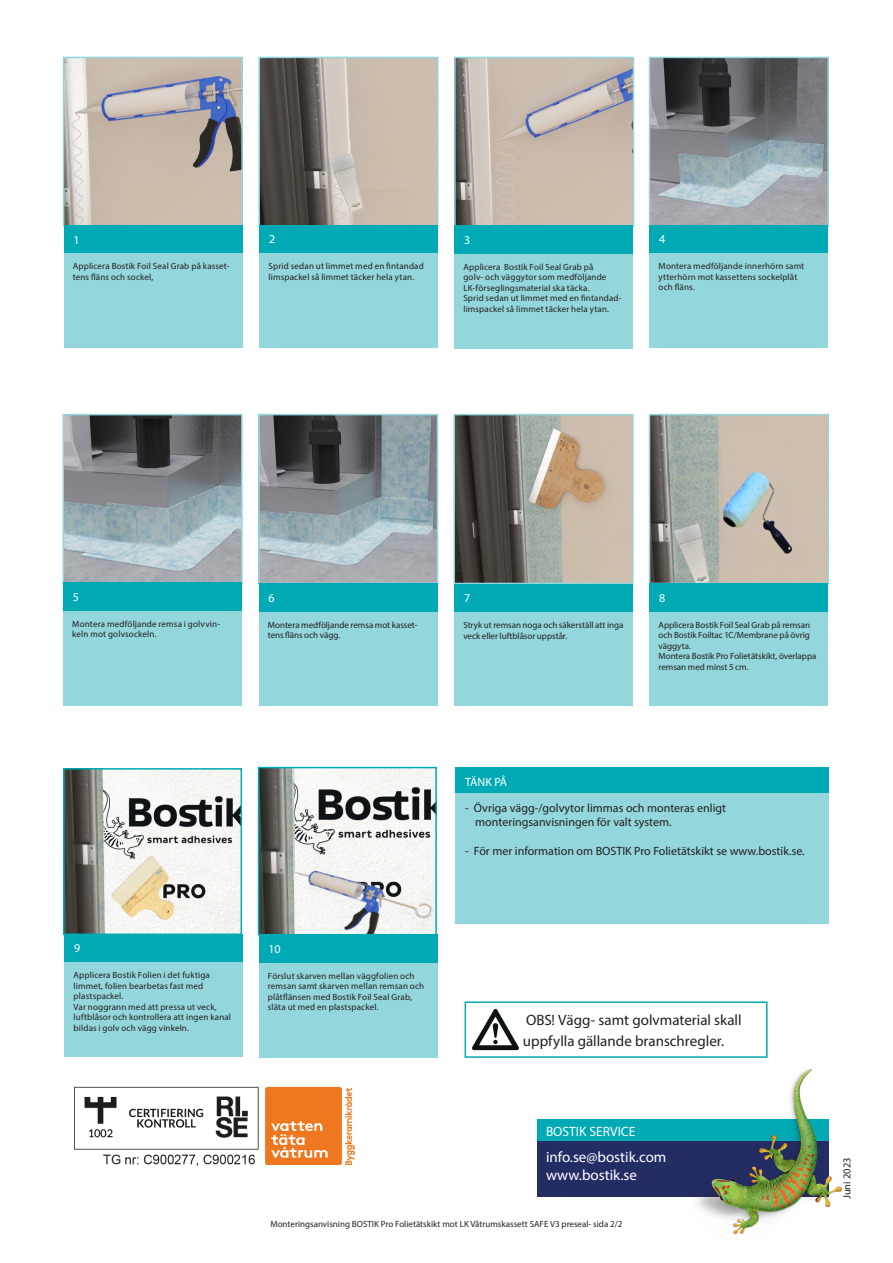
<style>
.page{position:relative;width:893px;height:1263px;background:#fff}
.page>*{position:absolute;margin:0;border:0;box-sizing:border-box;transform-origin:0 0}
.bildtext_6_7{font:15px "Myriad Pro";color:#231f20}
.NB_Body_Copy{font:15px "Myriad Pro";color:#fff}
.NB_Body_Copy-2{font:13.5px "Myriad Pro";color:#fff}
.t1{font:12px "Myriad Pro";color:#231f20}
.t2{font:12px "Myriad Pro";color:#fff}
.t3{font:10.5px "Myriad Pro";color:#231f20}
.bildtext_6_7-2{font:9px/10.5px "Myriad Pro";letter-spacing:.015em;color:#231f20}
.bildtext_6_7-3{font:9px/10.5px "Myriad Pro";letter-spacing:-.005em;color:#231f20}
</style>
<div class="page">
<svg style="left:472px;top:1009px;width:47px;height:41px"></svg>
<div style="left:465px;top:1001px;width:302px;height:57px;border:2px solid #00aab5"></div>
<img style="left:74px;top:1086px;width:281px;height:81px">
<div style="left:537px;top:1119px;width:292px;height:22px;background:#00aab5"></div>
<div style="left:537px;top:1141px;width:292px;height:55px;background:#242c64"></div>
<img style="left:692px;top:1069px;width:150px;height:166px">
<div style="left:455px;top:767px;width:374px;height:26px;background:#00aab5"></div>
<div style="left:455px;top:793px;width:374px;height:130px;background:#93d6dc"></div>
<img style="left:66px;top:417px;width:174px;height:164px">
<div style="left:63px;top:414px;width:180px;height:170px;border:2px solid #93d6dc"></div>
<img style="left:261px;top:417px;width:174px;height:164px">
<div style="left:258px;top:414px;width:180px;height:170px;border:2px solid #93d6dc"></div>
<div style="left:63px;top:582px;width:179px;height:29px;background:#00aab5"></div>
<div style="left:63px;top:611px;width:179px;height:94px;background:#93d6dc"></div>
<div style="left:259px;top:583px;width:178px;height:29px;background:#00aab5"></div>
<div style="left:259px;top:612px;width:178px;height:94px;background:#93d6dc"></div>
<img style="left:66px;top:771px;width:173px;height:161px">
<img style="left:86px;top:782px;width:153px;height:120px">
<img style="left:71px;top:813px;width:152px;height:119px">
<div style="left:63px;top:768px;width:179px;height:167px;border:2px solid #00aab5"></div>
<img style="left:261px;top:770px;width:173px;height:162px">
<img style="left:272px;top:773px;width:162px;height:129px">
<svg style="left:292px;top:770px;width:3px;height:78px"></svg>
<img style="left:280px;top:848px;width:154px;height:84px">
<div style="left:258px;top:767px;width:179px;height:168px;border:2px solid #00aab5"></div>
<img style="left:66px;top:60px;width:174px;height:164px">
<div style="left:63px;top:57px;width:180px;height:170px;border:2px solid #93d6dc"></div>
<img style="left:261px;top:60px;width:174px;height:164px">
<div style="left:258px;top:57px;width:180px;height:170px;border:2px solid #93d6dc"></div>
<img style="left:457px;top:60px;width:174px;height:164px">
<div style="left:454px;top:57px;width:180px;height:170px;border:2px solid #93d6dc"></div>
<img style="left:652px;top:60px;width:174px;height:164px">
<div style="left:649px;top:57px;width:180px;height:170px;border:2px solid #93d6dc"></div>
<div style="left:64px;top:225px;width:178px;height:29px;background:#00aab5"></div>
<div style="left:64px;top:254px;width:178px;height:94px;background:#93d6dc"></div>
<div style="left:260px;top:225px;width:178px;height:29px;background:#00aab5"></div>
<div style="left:260px;top:254px;width:178px;height:94px;background:#93d6dc"></div>
<div style="left:454px;top:225px;width:179px;height:29px;background:#00aab5"></div>
<div style="left:454px;top:254px;width:179px;height:94px;background:#93d6dc"></div>
<div style="left:649px;top:225px;width:179px;height:29px;background:#00aab5"></div>
<div style="left:649px;top:254px;width:179px;height:94px;background:#93d6dc"></div>
<img style="left:652px;top:417px;width:174px;height:164px">
<div style="left:649px;top:414px;width:180px;height:170px;border:2px solid #93d6dc"></div>
<img style="left:456px;top:417px;width:175px;height:164px">
<div style="left:453px;top:414px;width:181px;height:170px;border:2px solid #93d6dc"></div>
<div style="left:65px;top:934px;width:178px;height:28px;background:#00aab5"></div>
<div style="left:65px;top:962px;width:178px;height:95px;background:#93d6dc"></div>
<div style="left:259px;top:935px;width:178px;height:28px;background:#00aab5"></div>
<div style="left:259px;top:963px;width:178px;height:95px;background:#93d6dc"></div>
<div style="left:454px;top:584px;width:179px;height:28px;background:#00aab5"></div>
<div style="left:454px;top:612px;width:179px;height:94px;background:#93d6dc"></div>
<div style="left:649px;top:583px;width:179px;height:29px;background:#00aab5"></div>
<div style="left:649px;top:612px;width:179px;height:94px;background:#93d6dc"></div>
<p class="t2" style="left:73px;top:232px;width:8px">1</p>
<p class="bildtext_6_7-2" style="left:73px;top:261px;width:158px">Applicera Bostik Foil Seal Grab på kasset&shy;tens fläns och sockel,</p>
<p class="t2" style="left:269px;top:232px;width:8px">2</p>
<p class="bildtext_6_7-2" style="left:269px;top:261px;width:157px">Sprid sedan ut limmet med en fintandad limspackel så limmet täcker hela ytan.</p>
<p class="t2" style="left:464px;top:232px;width:8px">3</p>
<p class="bildtext_6_7-2" style="left:463px;top:261px;width:145px">Applicera Bostik Foil Seal Grab på golv- och väggytor som medföljande<br>LK-förseglingsmaterial ska täcka.</p>
<p class="bildtext_6_7-2" style="left:463px;top:293px;width:160px">Sprid sedan ut limmet med en fintandad&shy;limspackel så limmet täcker hela ytan.</p>
<p class="t2" style="left:659px;top:232px;width:8px">4</p>
<p class="bildtext_6_7-2" style="left:658px;top:261px;width:147px">Montera medföljande innerhörn samt ytterhörn mot kassettens sockelplåt och fläns.</p>
<p class="t2" style="left:73px;top:589px;width:8px">5</p>
<p class="bildtext_6_7-2" style="left:72px;top:618px;width:149px">Montera medföljande remsa i golvvin&shy;keln mot golvsockeln.</p>
<p class="t2" style="left:268px;top:590px;width:8px">6</p>
<p class="bildtext_6_7-2" style="left:268px;top:619px;width:151px">Montera medföljande remsa mot kasset&shy;tens fläns och vägg.</p>
<p class="t2" style="left:464px;top:591px;width:8px">7</p>
<p class="bildtext_6_7-2" style="left:463px;top:620px;width:161px">Stryk ut remsan noga och säkerställ att inga</p>
<p class="bildtext_6_7-2" style="left:463px;top:630px;width:105px">veck eller luftblåsor uppstår.</p>
<p class="t2" style="left:659px;top:590px;width:8px">8</p>
<p class="bildtext_6_7-2" style="left:658px;top:619px;width:153px;text-align:justify">Applicera Bostik Foil Seal Grab på remsan och Bostik Foiltac 1C/Membrane på övrig väggyta.</p>
<p class="bildtext_6_7-3" style="left:658px;top:651px;width:159px">Montera Bostik Pro Folietätskikt, överlappa remsan med minst 5 cm.</p>
<p class="t2" style="left:74px;top:941px;width:8px">9</p>
<p class="bildtext_6_7-2" style="left:74px;top:970px;width:138px">Applicera Bostik Folien i det fuktiga limmet, folien bearbetas fast med plastspackel.</p>
<p class="bildtext_6_7-2" style="left:74px;top:1001px;width:145px">Var noggrann med att pressa ut veck,</p>
<p class="bildtext_6_7-2" style="left:74px;top:1012px;width:159px">luftblåsor och kontrollera att ingen kanal bildas i golv och vägg vinkeln.</p>
<p class="t2" style="left:268px;top:942px;width:14px">10</p>
<p class="bildtext_6_7-2" style="left:268px;top:970px;width:158px">Förslut skarven mellan väggfolien och remsan samt skarven mellan remsan och plåtflänsen med Bostik Foil Seal Grab, släta ut med en plastspackel.</p>
<p class="t2" style="left:465px;top:774px;width:44px">TÄNK PÅ</p>
<p class="t1" style="left:465px;top:800px;width:263px">- Övriga vägg-/golvytor limmas och monteras enligt</p>
<p class="t1" style="left:475px;top:815px;width:198px">monteringsanvisningen för valt system.</p>
<p class="t1" style="left:465px;top:843px;width:341px">- För mer information om BOSTIK Pro Folietätskikt se www.bostik.se.</p>
<p class="bildtext_6_7" style="left:526px;top:1011px;width:217px">OBS! Vägg- samt golvmaterial skall</p>
<p class="bildtext_6_7" style="left:523px;top:1032px;width:203px">uppfylla gällande branschregler.</p>
<p class="NB_Body_Copy-2" style="left:546px;top:1123px;width:91px">BOSTIK SERVICE</p>
<p class="NB_Body_Copy" style="left:546px;top:1148px;width:122px">info.se@bostik.com</p>
<p class="NB_Body_Copy" style="left:546px;top:1166px;width:92px">www.bostik.se</p>
<p class="bildtext_6_7-2" style="left:270px;top:1219px;width:354px">Monteringsanvisning BOSTIK Pro Folietätskikt mot LK Våtrumskassett SAFE V3 preseal- sida 2/2</p>
<p class="t3" style="left:840px;top:1199px;width:43px;rotate:-90deg">Juni 2023</p>
</div>
